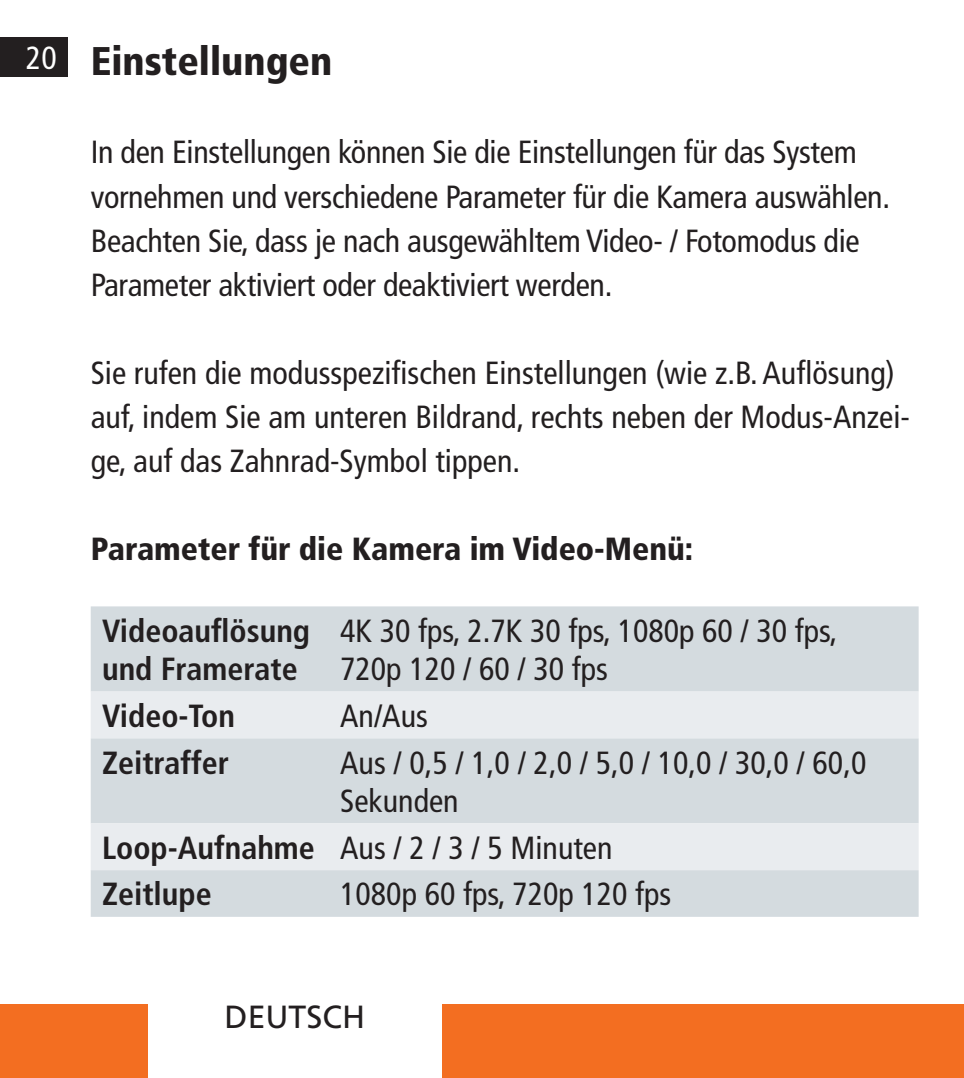
<style>
.page{position:relative;width:964px;height:1078px;background:#fff}
.page>*{position:absolute;margin:0;border:0;box-sizing:border-box;transform-origin:0 0}
.t1{font:900 condensed 40px "Frutiger LT Pro";color:#231f20}
.t2{font:condensed 32px/44px "Frutiger LT Pro";letter-spacing:-.005em;color:#231f20}
.t3{font:700 condensed 32px/38.4px "Frutiger LT Pro";color:#231f20}
.t4{font:900 condensed 32px "Frutiger LT Pro";color:#231f20}
.t5{font:32px "Frutiger LT Pro";color:#231f20}
.t6{font:condensed 32px "Frutiger LT Pro";color:#fff}
</style>
<div class="page">
<div style="left:0;top:38px;width:68px;height:39px;background:#231f20"></div>
<div style="left:0;top:1003px;width:147px;height:74px;background:#f36e21"></div>
<div style="left:442px;top:1003px;width:522px;height:74px;background:#f36e21"></div>
<div style="left:91px;top:606px;width:827px;height:310px;background:#d4dbdf"></div>
<svg style="left:91px;top:691px;width:827px;height:178px;fill:#e9ecef"></svg>
<p class="t6" style="left:26px;top:40px;width:32px">20</p>
<p class="t1" style="left:91px;top:37px;width:243px">Einstellungen</p>
<p class="t2" style="left:91px;top:130px;width:796px">In den Einstellungen können Sie die Einstellungen für das System vornehmen und verschiedene Parameter für die Kamera auswählen.<br>Beachten Sie, dass je nach ausgewähltem Video- / Fotomodus die Parameter aktiviert oder deaktiviert werden.</p>
<p class="t2" style="left:91px;top:350px;width:821px">Sie rufen die modusspezifischen Einstellungen (wie z.B. Auflösung) auf, indem Sie am unteren Bildrand, rechts neben der Modus-Anzei&shy;ge, auf das Zahnrad-Symbol tippen.</p>
<p class="t4" style="left:91px;top:529px;width:604px">Parameter für die Kamera im Video-Menü:</p>
<p class="t3" style="left:102px;top:611px;width:210px">Videoauflösung und Framerate</p>
<p class="t2" style="left:340px;top:611px;width:499px;line-height:38.4px">4K 30 fps, 2.7K 30 fps, 1080p 60 / 30 fps,<br>720p 120 / 60 / 30 fps</p>
<p class="t3" style="left:102px;top:696px;width:135px">Video-Ton</p>
<p class="t2" style="left:340px;top:693px;width:89px">An/Aus</p>
<p class="t3" style="left:102px;top:743px;width:129px">Zeitraffer</p>
<p class="t2" style="left:340px;top:743px;width:528px;line-height:38.4px">Aus / 0,5 / 1,0 / 2,0 / 5,0 / 10,0 / 30,0 / 60,0<br>Sekunden</p>
<p class="t3" style="left:102px;top:828px;width:214px">Loop-Aufnahme</p>
<p class="t2" style="left:340px;top:825px;width:274px">Aus / 2 / 3 / 5 Minuten</p>
<p class="t3" style="left:102px;top:875px;width:111px">Zeitlupe</p>
<p class="t2" style="left:340px;top:872px;width:333px">1080p 60 fps, 720p 120 fps</p>
<p class="t5" style="left:225px;top:998px;width:142px">DEUTSCH</p>
</div>
